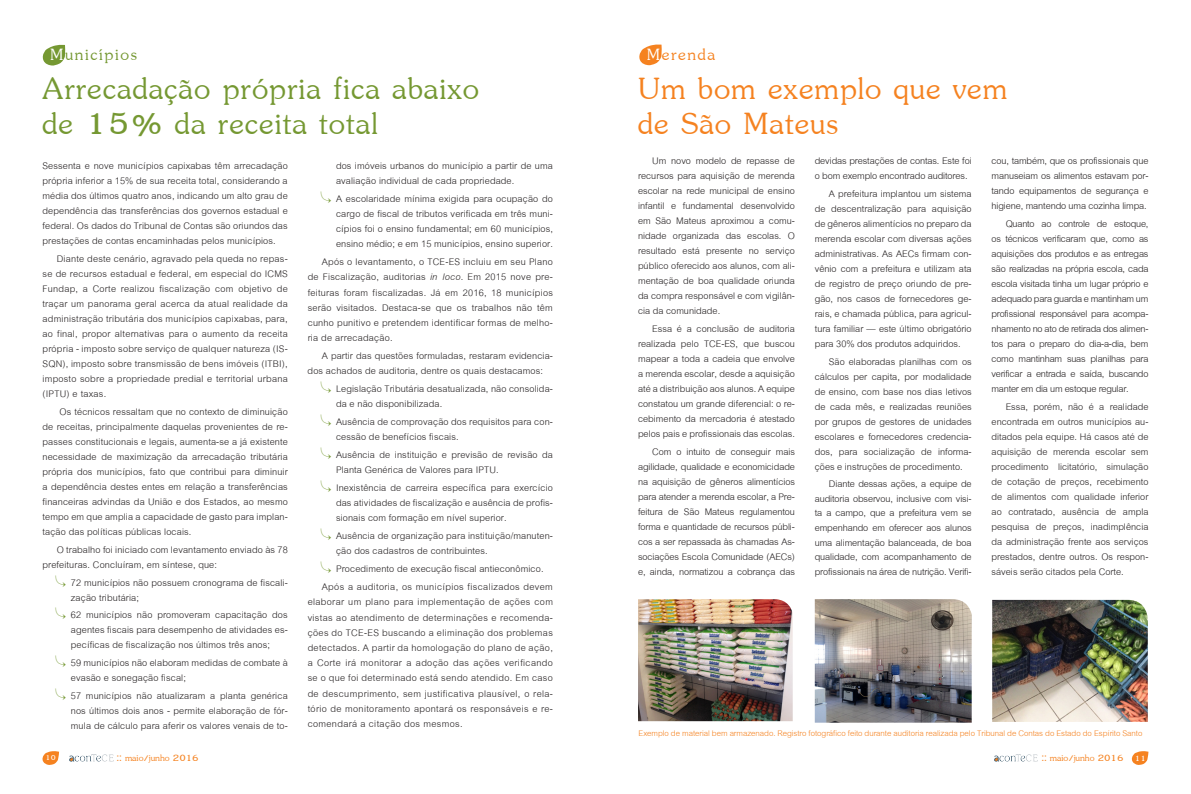
<style>
.page{position:relative;width:1191px;height:794px;background:#fff}
.page>*{position:absolute;margin:0;border:0;box-sizing:border-box;transform-origin:0 0}
.t1{font:47px/35px "Jasmine UPC";letter-spacing:.02em;color:#759832}
.t2{font:47px/35px "Jasmine UPC";letter-spacing:.02em;color:#f58220}
.t3{font:25px "Jasmine UPC";letter-spacing:.065em;color:#759832}
.t4{font:25px "Jasmine UPC";letter-spacing:.065em;color:#f58220}
.t5{font:14px/15px "Cordia UPC";letter-spacing:.01em;color:#231f20;text-align:justify}
.t6{font:14px/15px "Cordia UPC";letter-spacing:-.01em;color:#231f20}
.t7{font:14px "Jasmine UPC";color:#f58220}
.t8{font:12px "Cordia UPC";letter-spacing:-.005em;color:#f58220}
.t9{font:11px "Jasmine UPC";color:#fff}
.s1{color:#fff}
.s2{font-family:"Adobe Myungjo Std";font-weight:500;font-size:12px;color:#759832}
.s3{font-style:italic}
.s4{font-size:12px;color:#fff}
</style>
<div class="page">
<svg style="left:42px;top:751px;width:17px;height:14px"></svg>
<img style="left:69px;top:754px;width:44px;height:7px">
<img style="left:994px;top:754px;width:44px;height:7px">
<svg style="left:1131px;top:751px;width:17px;height:14px"></svg>
<svg style="left:42px;top:44px;width:23px;height:22px"></svg>
<img style="left:638px;top:599px;width:154px;height:122px">
<svg style="left:639px;top:44px;width:23px;height:21px"></svg>
<img style="left:814px;top:599px;width:157px;height:123px">
<img style="left:992px;top:600px;width:155px;height:122px">
<h2 class="t3" style="left:50px;top:38px;width:88px"><span class="s1">M</span>unicípios</h2>
<h1 class="t1" style="left:43px;top:68px;width:438px">Arrecadação própria fica abaixo de 15% da receita total</h1>
<p class="t5" style="left:43px;top:159px;width:247px">Sessenta e nove municípios capixabas têm arrecadação própria inferior a 15% de sua receita total, considerando a média dos últimos quatro anos, indicando um alto grau de dependência das transferências dos governos estadual e federal. Os dados do Tribunal de Contas são oriundos das prestações de contas encaminhadas pelos municípios.</p>
<p class="t5" style="left:43px;top:251px;width:247px;text-indent:14px">Diante deste cenário, agravado pela queda no repas&shy;se de recursos estadual e federal, em especial do ICMS Fundap, a Corte realizou fiscalização com objetivo de traçar um panorama geral acerca da atual realidade da administração tributária dos municípios capixabas, para, ao final, propor alternativas para o aumento da receita própria - imposto sobre serviço de qualquer natureza (IS-SQN), imposto sobre transmissão de bens imóveis (ITBI), imposto sobre a propriedade predial e territorial urbana (IPTU) e taxas.</p>
<p class="t5" style="left:43px;top:404px;width:247px;text-indent:17px">Os técnicos ressaltam que no contexto de diminuição de receitas, principalmente daquelas provenientes de re&shy;passes constitucionais e legais, aumenta-se a já existente necessidade de maximização da arrecadação tributária própria dos municípios, fato que contribui para diminuir a dependência destes entes em relação a transferências financeiras advindas da União e dos Estados, ao mesmo tempo em que amplia a capacidade de gasto para implan&shy;tação das políticas públicas locais.</p>
<p class="t5" style="left:43px;top:542px;width:247px;text-indent:14px">O trabalho foi iniciado com levantamento enviado às 78 prefeituras. Concluíram, em síntese, que:</p>
<p class="t5" style="left:71px;top:575px;width:218px;text-indent:-17px"><span class="s2">⊭</span> 72 municípios não possuem cronograma de fiscali&shy;zação tributária;</p>
<p class="t5" style="left:71px;top:608px;width:218px;text-indent:-17px"><span class="s2">⊭</span> 62 municípios não promoveram capacitação dos agentes fiscais para desempenho de atividades es&shy;pecíficas de fiscalização nos últimos três anos;</p>
<p class="t5" style="left:71px;top:656px;width:218px;text-indent:-17px"><span class="s2">⊭</span> 59 municípios não elaboram medidas de combate à evasão e sonegação fiscal;</p>
<p class="t5" style="left:71px;top:688px;width:218px;text-indent:-17px"><span class="s2">⊭</span> 57 municípios não atualizaram a planta genérica nos últimos dois anos - permite elaboração de fór&shy;mula de cálculo para aferir os valores venais de to-</p>
<p class="t5" style="left:336px;top:159px;width:218px">dos imóveis urbanos do município a partir de uma avaliação individual de cada propriedade.</p>
<p class="t5" style="left:336px;top:192px;width:218px;text-indent:-17px"><span class="s2">⊭</span> A escolaridade mínima exigida para ocupação do cargo de fiscal de tributos verificada em três muni&shy;cípios foi o ensino fundamental; em 60 municípios, ensino médio; e em 15 municípios, ensino superior.</p>
<p class="t5" style="left:308px;top:255px;width:247px;text-indent:14px">Após o levantamento, o TCE-ES incluiu em seu Plano de Fiscalização, auditorias <span class="s3">in loco</span>. Em 2015 nove pre&shy;feituras foram fiscalizadas. Já em 2016, 18 municípios serão visitados. Destaca-se que os trabalhos não têm cunho punitivo e pretendem identificar formas de melho&shy;ria de arrecadação.</p>
<p class="t5" style="left:308px;top:348px;width:247px;text-indent:14px">A partir das questões formuladas, restaram evidencia&shy;dos achados de auditoria, dentre os quais destacamos:</p>
<p class="t5" style="left:336px;top:381px;width:218px;text-indent:-17px"><span class="s2">⊭</span> Legislação Tributária desatualizada, não consolida&shy;da e não disponibilizada.</p>
<p class="t5" style="left:336px;top:414px;width:218px;text-indent:-17px"><span class="s2">⊭</span> Ausência de comprovação dos requisitos para con&shy;cessão de benefícios fiscais.</p>
<p class="t5" style="left:336px;top:447px;width:218px;text-indent:-17px"><span class="s2">⊭</span> Ausência de instituição e previsão de revisão da<br>Planta Genérica de Valores para IPTU.</p>
<p class="t5" style="left:336px;top:480px;width:218px;text-indent:-17px"><span class="s2">⊭</span> Inexistência de carreira específica para exercício das atividades de fiscalização e ausência de profis&shy;sionais com formação em nível superior.</p>
<p class="t5" style="left:336px;top:529px;width:218px;text-indent:-17px"><span class="s2">⊭</span> Ausência de organização para instituição/manuten&shy;ção dos cadastros de contribuintes.</p>
<p class="t5" style="left:319px;top:560px;width:235px;line-height:18px"><span class="s2">⊭</span> Procedimento de execução fiscal antieconômico.<br>Após a auditoria, os municípios fiscalizados devem</p>
<p class="t5" style="left:308px;top:595px;width:247px">elaborar um plano para implementação de ações com vistas ao atendimento de determinações e recomenda&shy;ções do TCE-ES buscando a eliminação dos problemas detectados. A partir da homologação do plano de ação, a Corte irá monitorar a adoção das ações verificando se o que foi determinado está sendo atendido. Em caso de descumprimento, sem justificativa plausível, o rela&shy;tório de monitoramento apontará os responsáveis e re&shy;comendará a citação dos mesmos.</p>
<h2 class="t4" style="left:646px;top:37px;width:70px"><span class="s1">M</span>erenda</h2>
<h1 class="t2" style="left:638px;top:68px;width:371px">Um bom exemplo que vem de São Mateus</h1>
<p class="t6" style="left:814px;top:154px;width:158px">devidas prestações de contas. Este foi o bom exemplo encontrado auditores.</p>
<p class="t5" style="left:814px;top:186px;width:158px;text-indent:14px">A prefeitura implantou um sistema de descentralização para aquisição de gêneros alimentícios no preparo da merenda escolar com diversas ações administrativas. As AECs firmam con&shy;vênio com a prefeitura e utilizam ata de registro de preço oriundo de pre&shy;gão, nos casos de fornecedores ge&shy;rais, e chamada pública, para agricul&shy;tura familiar — este último obrigatório para 30% dos produtos adquiridos.</p>
<p class="t5" style="left:814px;top:354px;width:158px;text-indent:14px">São elaboradas planilhas com os cálculos per capita, por modalidade de ensino, com base nos dias letivos de cada mês, e realizadas reuniões por grupos de gestores de unidades escolares e fornecedores credencia&shy;dos, para socialização de informa&shy;ções e instruções de procedimento.</p>
<p class="t5" style="left:814px;top:477px;width:158px;line-height:14.6px;text-indent:14px">Diante dessas ações, a equipe de auditoria observou, inclusive com visi&shy;ta a campo, que a prefeitura vem se empenhando em oferecer aos alunos uma alimentação balanceada, de boa qualidade, com acompanhamento de profissionais na área de nutrição. Verifi-</p>
<p class="t5" style="left:991px;top:154px;width:158px">cou, também, que os profissionais que manuseiam os alimentos estavam por&shy;tando equipamentos de segurança e higiene, mantendo uma cozinha limpa.</p>
<p class="t5" style="left:991px;top:216px;width:158px;text-indent:14px">Quanto ao controle de estoque, os técnicos verificaram que, como as aquisições dos produtos e as entregas são realizadas na própria escola, cada escola visitada tinha um lugar próprio e adequado para guarda e mantinham um profissional responsável para acompa&shy;nhamento no ato de retirada dos alimen&shy;tos para o preparo do dia-a-dia, bem como mantinham suas planilhas para verificar a entrada e saída, buscando manter em dia um estoque regular.</p>
<p class="t5" style="left:991px;top:399px;width:158px;text-indent:14px">Essa, porém, não é a realidade encontrada em outros municípios au&shy;ditados pela equipe. Há casos até de aquisição de merenda escolar sem procedimento licitatório, simulação de cotação de preços, recebimento de alimentos com qualidade inferior ao contratado, ausência de ampla pesquisa de preços, inadimplência da administração frente aos serviços prestados, dentre outros. Os respon&shy;sáveis serão citados pela Corte.</p>
<p class="t5" style="left:638px;top:154px;width:158px;text-indent:14px">Um novo modelo de repasse de recursos para aquisição de merenda escolar na rede municipal de ensino infantil e fundamental desenvolvido em São Mateus aproximou a comu&shy;nidade organizada das escolas. O resultado está presente no serviço público oferecido aos alunos, com ali&shy;mentação de boa qualidade oriunda da compra responsável e com vigilân&shy;cia da comunidade.</p>
<p class="t5" style="left:638px;top:321px;width:158px;text-indent:14px">Essa é a conclusão de auditoria realizada pelo TCE-ES, que buscou mapear a toda a cadeia que envolve a merenda escolar, desde a aquisição até a distribuição aos alunos. A equipe constatou um grande diferencial: o re&shy;cebimento da mercadoria é atestado pelos pais e profissionais das escolas.</p>
<p class="t5" style="left:638px;top:444px;width:158px;text-indent:14px">Com o intuito de conseguir mais agilidade, qualidade e economicidade na aquisição de gêneros alimentícios para atender a merenda escolar, a Pre&shy;feitura de São Mateus regulamentou forma e quantidade de recursos públi&shy;cos a ser repassada às chamadas As&shy;sociações Escola Comunidade (AECs) e, ainda, normatizou a cobrança das</p>
<p class="t8" style="left:638px;top:725px;width:505px">Exemplo de material bem armazenado. Registro fotográfico feito durante auditoria realizada pelo Tribunal de Contas do Estado do Espírito Santo</p>
<p class="t9" style="left:46px;top:749px;width:12px">10</p>
<p class="t7" style="left:117px;top:748px;width:83px">:: maio/junho 2016</p>
<p class="t7" style="left:1041px;top:748px;width:106px">:: maio/junho 2016 <span class="s4">11</span></p>
</div>
